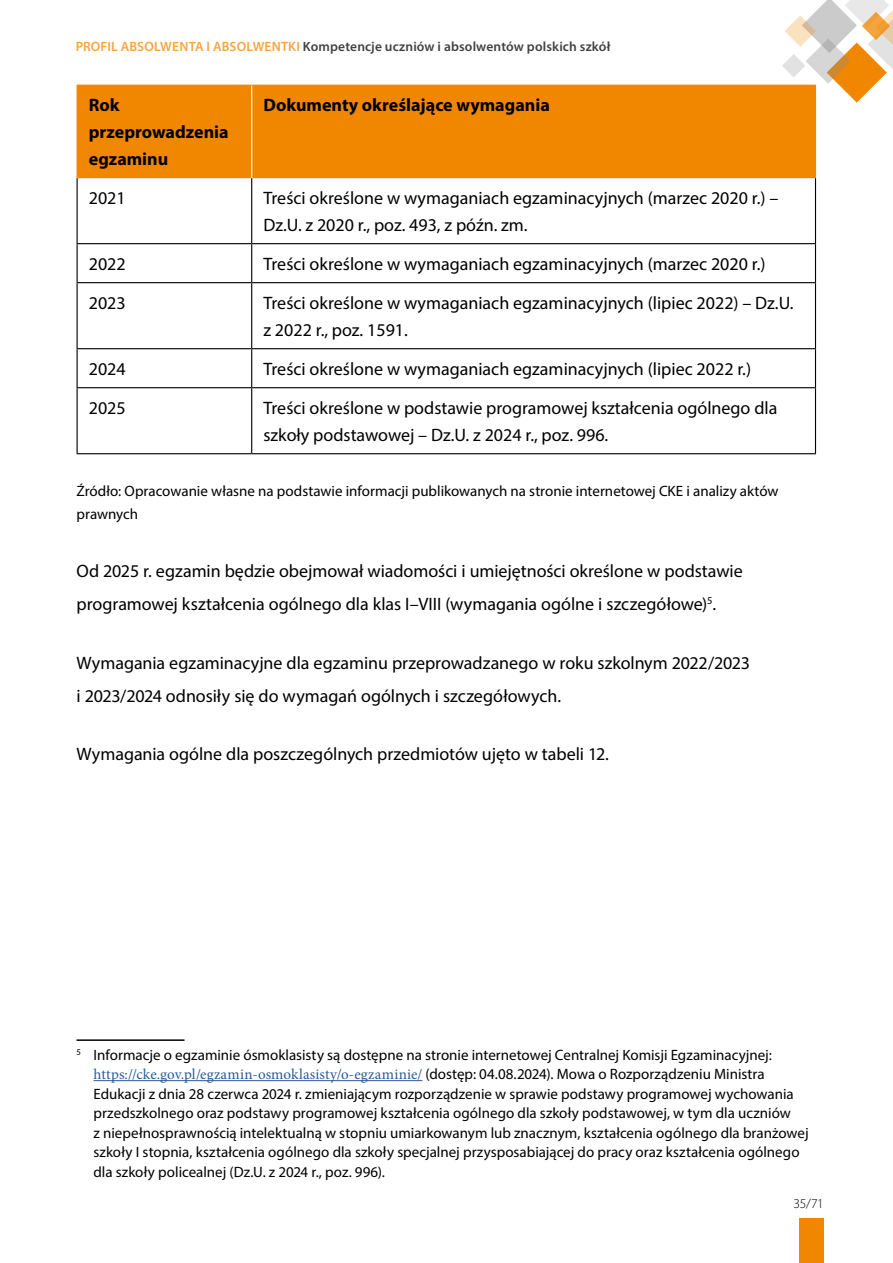
<style>
.page{position:relative;width:893px;height:1263px;background:#fff}
.page>*{position:absolute;margin:0;border:0;box-sizing:border-box;transform-origin:0 0}
.tekst_w_tabeli{font:18px/27px "Myriad Pro";color:#000}
.BODY_podstawowy_12p{font:18px/33px "Myriad Pro";letter-spacing:-.005em;color:#000}
.tekst_w_tabeli-2{font:700 18px/27px "Myriad Pro";color:#000}
.Przypisy{font:15px/19.5px "Myriad Pro";color:#000}
.Tabela_ZRODLO{font:15px/22.5px "Myriad Pro";color:#000}
.t1{font:600 13.5px "Myriad Pro";letter-spacing:.01em;color:#000}
.t2{font:300 13.5px "Myriad Pro";color:#000}
.s1{color:#f18700}
.s2{font-family:"Minion Pro";color:#275b9b}
</style>
<div class="page">
<div style="left:799px;top:1218px;width:25px;height:45px;background:#f18700"></div>
<svg style="left:782px;top:0;width:111px;height:103px"></svg>
<div style="left:78px;top:86px;width:737px;height:92px;background:#f18700"></div>
<hr style="left:77px;top:85px;width:175px;height:1px;background:#f18700">
<hr style="left:77px;top:86px;width:1px;height:92px;background:#f18700">
<hr style="left:252px;top:85px;width:564px;height:1px;background:#f18700">
<hr style="left:815px;top:86px;width:1px;height:92px;background:#f18700">
<hr style="left:251px;top:86px;width:1px;height:92px;background:#fff">
<hr style="left:77px;top:178px;width:1px;height:65px;background:#000">
<hr style="left:251px;top:178px;width:1px;height:65px;background:#000">
<hr style="left:815px;top:178px;width:1px;height:65px;background:#000">
<hr style="left:77px;top:243px;width:175px;height:1px;background:#000">
<hr style="left:77px;top:244px;width:1px;height:38px;background:#000">
<hr style="left:252px;top:243px;width:564px;height:1px;background:#000">
<hr style="left:251px;top:244px;width:1px;height:38px;background:#000">
<hr style="left:815px;top:244px;width:1px;height:38px;background:#000">
<hr style="left:77px;top:282px;width:175px;height:1px;background:#000">
<hr style="left:77px;top:283px;width:1px;height:65px;background:#000">
<hr style="left:252px;top:282px;width:564px;height:1px;background:#000">
<hr style="left:251px;top:283px;width:1px;height:65px;background:#000">
<hr style="left:815px;top:283px;width:1px;height:65px;background:#000">
<hr style="left:77px;top:348px;width:175px;height:1px;background:#000">
<hr style="left:77px;top:349px;width:1px;height:38px;background:#000">
<hr style="left:252px;top:348px;width:564px;height:1px;background:#000">
<hr style="left:251px;top:349px;width:1px;height:38px;background:#000">
<hr style="left:815px;top:349px;width:1px;height:38px;background:#000">
<hr style="left:77px;top:387px;width:175px;height:1px;background:#000">
<hr style="left:77px;top:388px;width:1px;height:65px;background:#000">
<hr style="left:252px;top:387px;width:564px;height:1px;background:#000">
<hr style="left:251px;top:388px;width:1px;height:65px;background:#000">
<hr style="left:815px;top:388px;width:1px;height:65px;background:#000">
<hr style="left:77px;top:453px;width:175px;height:1px;background:#000">
<hr style="left:252px;top:453px;width:564px;height:1px;background:#000">
<hr style="left:77px;top:1039px;width:108px;height:2px;background:#000">
<hr style="left:94px;top:1080px;width:328px;height:1px;background:#275b9b">
<p class="t1" style="left:75px;top:38px;width:536px"><span class="s1">PROFIL ABSOLWENTA I ABSOLWENTKI</span> Kompetencje uczniów i absolwentów polskich szkół</p>
<p class="tekst_w_tabeli-2" style="left:89px;top:91px;width:141px">Rok przeprowadzenia egzaminu</p>
<p class="tekst_w_tabeli-2" style="left:263px;top:91px;width:288px">Dokumenty określające wymagania</p>
<p class="tekst_w_tabeli" style="left:89px;top:184px;width:38px">2021</p>
<p class="tekst_w_tabeli" style="left:263px;top:184px;width:516px">Treści określone w wymaganiach egzaminacyjnych (marzec 2020 r.) –<br>Dz.U. z 2020 r., poz. 493, z późn. zm.</p>
<p class="tekst_w_tabeli" style="left:89px;top:250px;width:38px">2022</p>
<p class="tekst_w_tabeli" style="left:263px;top:250px;width:504px">Treści określone w wymaganiach egzaminacyjnych (marzec 2020 r.)</p>
<p class="tekst_w_tabeli" style="left:89px;top:289px;width:38px">2023</p>
<p class="tekst_w_tabeli" style="left:263px;top:289px;width:532px">Treści określone w wymaganiach egzaminacyjnych (lipiec 2022) – Dz.U. z 2022 r., poz. 1591.</p>
<p class="tekst_w_tabeli" style="left:89px;top:355px;width:38px">2024</p>
<p class="tekst_w_tabeli" style="left:263px;top:355px;width:489px">Treści określone w wymaganiach egzaminacyjnych (lipiec 2022 r.)</p>
<p class="tekst_w_tabeli" style="left:89px;top:394px;width:38px">2025</p>
<p class="tekst_w_tabeli" style="left:263px;top:394px;width:515px">Treści określone w podstawie programowej kształcenia ogólnego dla szkoły podstawowej – Dz.U. z 2024 r., poz. 996.</p>
<p class="Tabela_ZRODLO" style="left:77px;top:480px;width:704px">Źródło: Opracowanie własne na podstawie informacji publikowanych na stronie internetowej CKE i analizy aktów prawnych</p>
<p class="BODY_podstawowy_12p" style="left:77px;top:554px;width:668px">Od 2025 r. egzamin będzie obejmował wiadomości i umiejętności określone w podstawie programowej kształcenia ogólnego dla klas I–VIII (wymagania ogólne i szczegółowe)<sup>5</sup>.</p>
<p class="BODY_podstawowy_12p" style="left:77px;top:646px;width:675px">Wymagania egzaminacyjne dla egzaminu przeprowadzanego w roku szkolnym 2022/2023 i 2023/2024 odnosiły się do wymagań ogólnych i szczegółowych.</p>
<p class="BODY_podstawowy_12p" style="left:77px;top:737px;width:534px">Wymagania ogólne dla poszczególnych przedmiotów ujęto w tabeli 12.</p>
<p class="Przypisy" style="left:94px;top:1045px;width:717px;text-indent:-17px"><sup>5</sup> Informacje o egzaminie ósmoklasisty są dostępne na stronie internetowej Centralnej Komisji Egzaminacyjnej: <span class="s2">https://cke.gov.pl/egzamin-osmoklasisty/o-egzaminie/</span> (dostęp: 04.08.2024). Mowa o Rozporządzeniu Ministra Edukacji z dnia 28 czerwca 2024 r. zmieniającym rozporządzenie w sprawie podstawy programowej wychowania przedszkolnego oraz podstawy programowej kształcenia ogólnego dla szkoły podstawowej, w tym dla uczniów<br>z niepełnosprawnością intelektualną w stopniu umiarkowanym lub znacznym, kształcenia ogólnego dla branżowej szkoły I stopnia, kształcenia ogólnego dla szkoły specjalnej przysposabiającej do pracy oraz kształcenia ogólnego dla szkoły policealnej (Dz.U. z 2024 r., poz. 996).</p>
<p class="t2" style="left:793px;top:1196px;width:32px">35/71</p>
</div>
